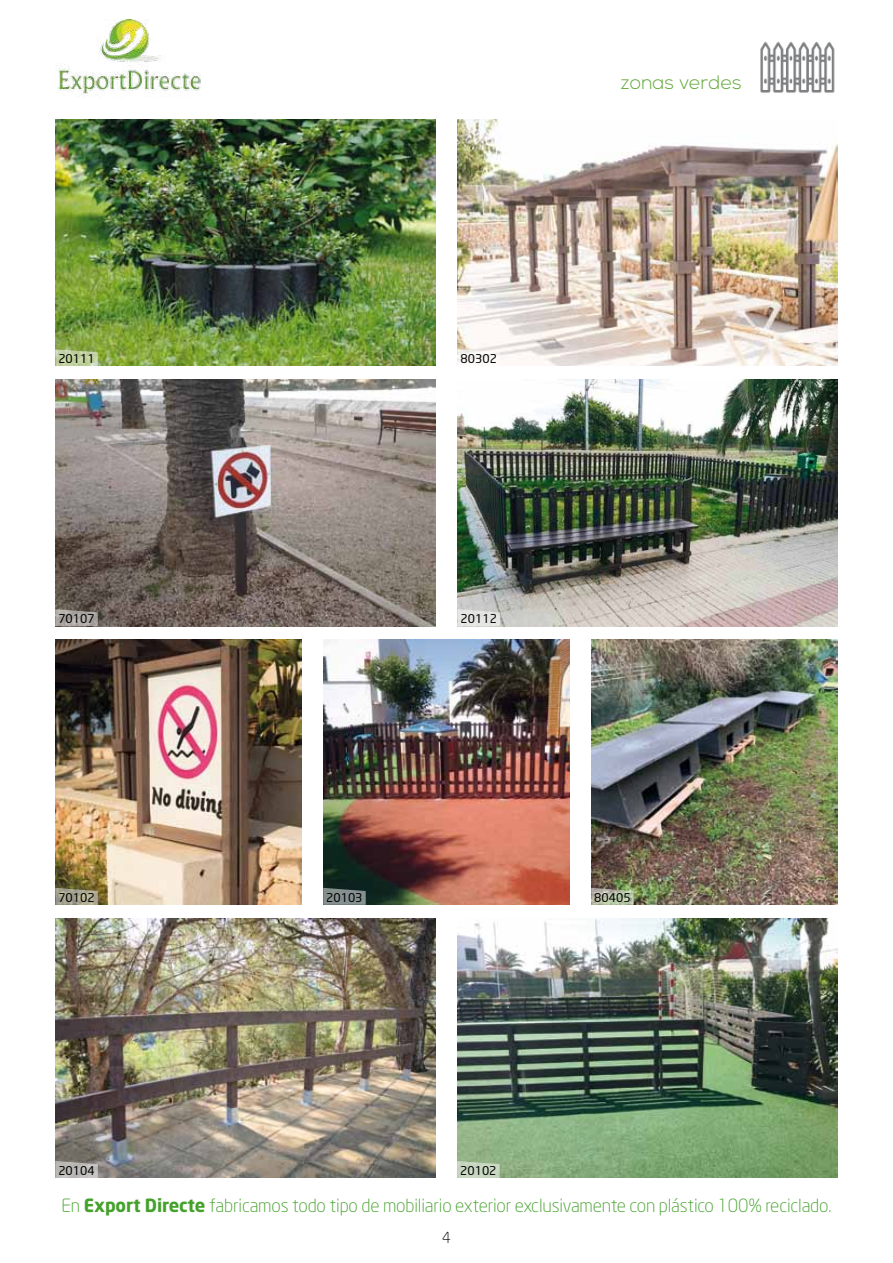
<style>
.page{position:relative;width:893px;height:1263px;background:#fff}
.page>*{position:absolute;margin:0;border:0;box-sizing:border-box;transform-origin:0 0}
.t1{font:300 19.5px "Nexa";color:#62a738}
.t2{font:300 18px "Neo Sans";letter-spacing:-.01em;color:#44a12b}
.t3{font:300 15px "Neo Sans";color:#000}
.t4{font:12px "Neo Sans";color:#000}
.s1{font-weight:700}
</style>
<div class="page">
<img style="left:55px;top:119px;width:381px;height:247px">
<img style="left:457px;top:119px;width:381px;height:247px">
<img style="left:55px;top:379px;width:381px;height:247px">
<img style="left:457px;top:379px;width:381px;height:247px">
<img style="left:55px;top:918px;width:381px;height:260px">
<img style="left:457px;top:918px;width:381px;height:260px">
<img style="left:55px;top:640px;width:247px;height:265px">
<img style="left:591px;top:640px;width:247px;height:265px">
<img style="left:323px;top:640px;width:247px;height:265px">
<img style="left:760px;top:41px;width:75px;height:52px">
<img style="left:58px;top:20px;width:143px;height:77px">
<svg style="left:55px;top:349px;width:43px;height:17px"></svg>
<svg style="left:55px;top:609px;width:43px;height:17px"></svg>
<svg style="left:55px;top:888px;width:43px;height:17px"></svg>
<svg style="left:55px;top:1161px;width:43px;height:17px"></svg>
<svg style="left:457px;top:1161px;width:43px;height:17px"></svg>
<svg style="left:323px;top:888px;width:43px;height:17px"></svg>
<svg style="left:591px;top:888px;width:43px;height:17px"></svg>
<svg style="left:458px;top:349px;width:42px;height:17px"></svg>
<svg style="left:458px;top:609px;width:42px;height:17px"></svg>
<p class="t1" style="left:621px;top:71px;width:123px">zonas verdes</p>
<p class="t4" style="left:58px;top:352px;width:38px">20111</p>
<p class="t4" style="left:461px;top:352px;width:38px">80302</p>
<p class="t4" style="left:58px;top:612px;width:38px">70107</p>
<p class="t4" style="left:461px;top:612px;width:38px">20112</p>
<p class="t4" style="left:58px;top:890px;width:38px">70102</p>
<p class="t4" style="left:326px;top:890px;width:38px">20103</p>
<p class="t4" style="left:594px;top:890px;width:38px">80405</p>
<p class="t4" style="left:58px;top:1163px;width:38px">20104</p>
<p class="t4" style="left:460px;top:1163px;width:38px">20102</p>
<p class="t2" style="left:62px;top:1195px;width:771px">En <span class="s1">Export Directe</span> fabricamos todo tipo de mobiliario exterior exclusivamente con plástico 100% reciclado.</p>
<p class="t3" style="left:442px;top:1229px;width:10px">4</p>
</div>
